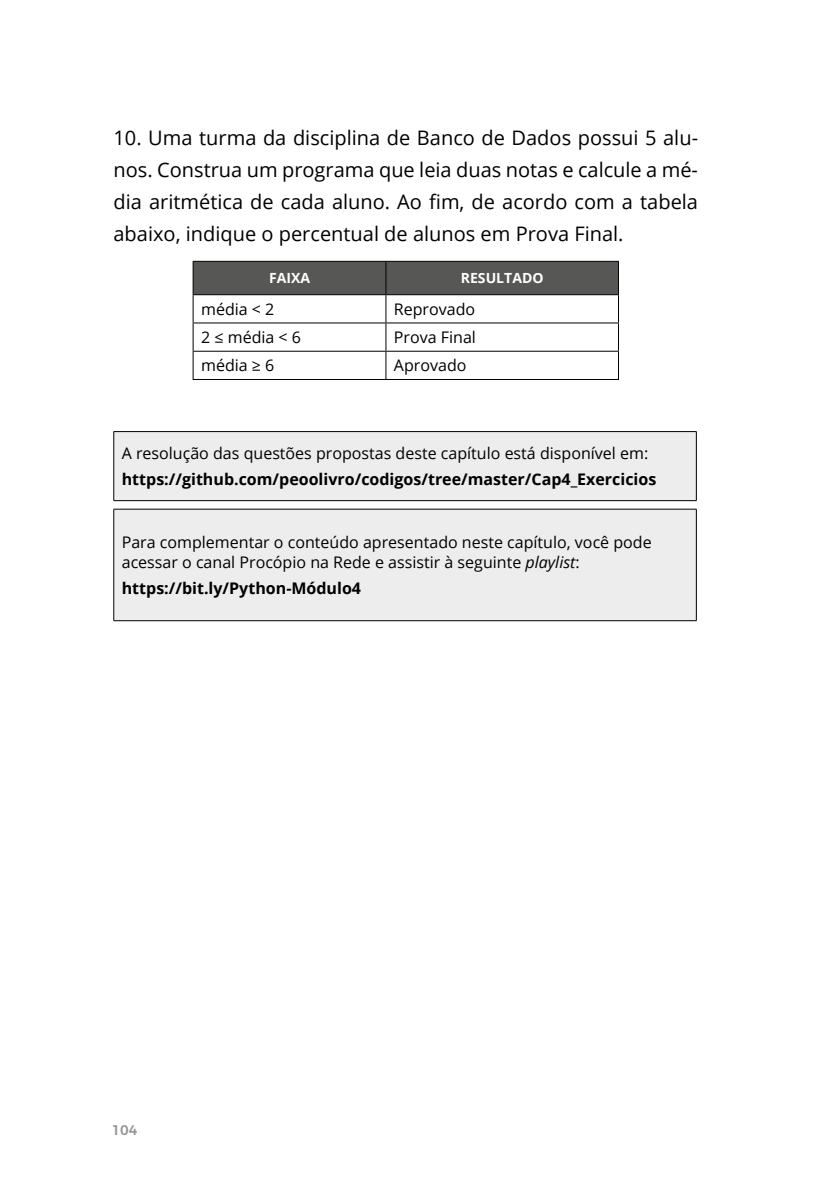
<style>
.page{position:relative;width:840px;height:1191px;background:#fff}
.page>*{position:absolute;margin:0;border:0;box-sizing:border-box;transform-origin:0 0}
.t1{font:20px/32px "Open Sans";color:#000;text-align:justify}
.t2{font:16px/20px "Open Sans";color:#000}
.t3{font:700 16px "Open Sans";color:#000}
.t4{font:700 14px "Open Sans";color:#fff}
.t5{font:500 14px "Montserrat Alternates";color:#929292}
.s1{font-style:italic}
</style>
<div class="page">
<hr style="left:192px;top:379px;width:194px;height:1px;background:#000">
<hr style="left:386px;top:379px;width:232px;height:1px;background:#000">
<svg style="left:192px;top:262px;width:426px;height:117px"></svg>
<hr style="left:192px;top:261px;width:194px;height:1px;background:#000">
<hr style="left:192px;top:262px;width:1px;height:32px;background:#000">
<hr style="left:386px;top:261px;width:232px;height:1px;background:#000">
<hr style="left:617px;top:262px;width:1px;height:32px;background:#000">
<hr style="left:192px;top:294px;width:194px;height:1px;background:#000">
<hr style="left:386px;top:294px;width:232px;height:1px;background:#000">
<div style="left:114px;top:431px;width:582px;height:69px;background:#ededed"></div>
<hr style="left:113px;top:431px;width:583px;height:1px;background:#000">
<hr style="left:113px;top:432px;width:1px;height:68px;background:#000">
<hr style="left:695px;top:432px;width:1px;height:68px;background:#000">
<hr style="left:113px;top:500px;width:583px;height:1px;background:#000">
<div style="left:114px;top:509px;width:582px;height:111px;background:#ededed"></div>
<hr style="left:113px;top:509px;width:583px;height:1px;background:#000">
<hr style="left:113px;top:509px;width:1px;height:111px;background:#000">
<hr style="left:695px;top:509px;width:1px;height:111px;background:#000">
<hr style="left:113px;top:620px;width:583px;height:1px;background:#000">
<p class="t1" style="left:113px;top:122px;width:585px">10. Uma turma da disciplina de Banco de Dados possui 5 alu&shy;nos. Construa um programa que leia duas notas e calcule a mé&shy;dia aritmética de cada aluno. Ao fim, de acordo com a tabela abaixo, indique o percentual de alunos em Prova Final.</p>
<p class="t4" style="left:269px;top:268px;width:42px">FAIXA</p>
<p class="t4" style="left:460px;top:268px;width:84px">RESULTADO</p>
<p class="t2" style="left:201px;top:299px;width:75px">média &lt; 2</p>
<p class="t2" style="left:394px;top:299px;width:83px">Reprovado</p>
<p class="t2" style="left:201px;top:327px;width:101px">2 ≤ média &lt; 6</p>
<p class="t2" style="left:394px;top:327px;width:83px">Prova Final</p>
<p class="t2" style="left:201px;top:355px;width:75px">média ≥ 6</p>
<p class="t2" style="left:394px;top:355px;width:74px">Aprovado</p>
<p class="t2" style="left:122px;top:443px;width:527px">A resolução das questões propostas deste capítulo está disponível em:</p>
<p class="t3" style="left:122px;top:468px;width:535px">https://github.com/peoolivro/codigos/tree/master/Cap4_Exercicios</p>
<p class="t2" style="left:122px;top:532px;width:531px">Para complementar o conteúdo apresentado neste capítulo, você pode acessar o canal Procópio na Rede e assistir à seguinte <span class="s1">playlist</span>:</p>
<p class="t3" style="left:122px;top:577px;width:241px">https://bit.ly/Python-Módulo4</p>
<p class="t5" style="left:112px;top:1118px;width:27px">104</p>
</div>
